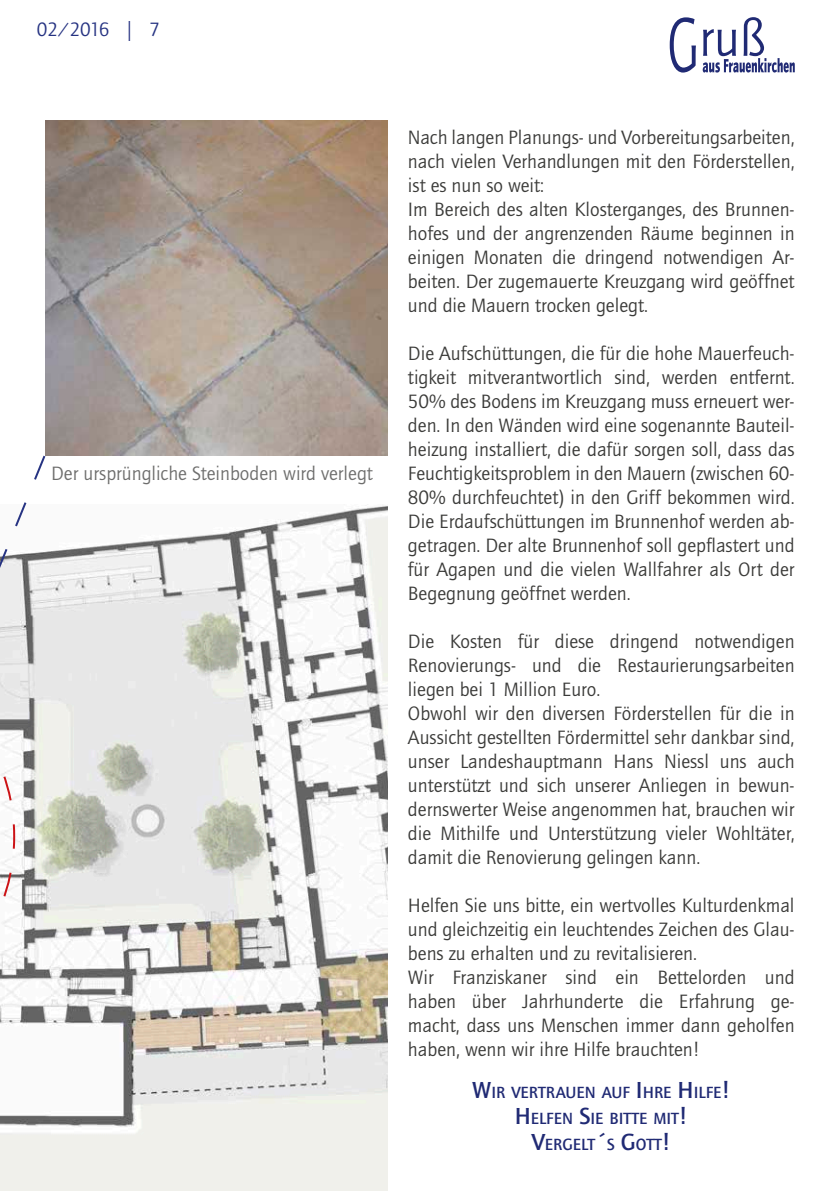
<style>
.page{position:relative;width:840px;height:1191px;background:#fff}
.page>*{position:absolute;margin:0;border:0;box-sizing:border-box;transform-origin:0 0}
.t1{font:20px/24px "Quay Sans ITC";color:#3b3b39}
.t2{font:20px "Quay Sans ITC";color:#6e6e6d}
.t3{font:20px "Quay Sans ITC";letter-spacing:-.03em;color:#263382}
.t4{font:16.8px/26px "Quay Sans Md ITC";color:#202a74;text-align:center}
.s1{font-size:24px}
</style>
<div class="page">
<svg style="left:669px;top:17px;width:26px;height:56px"></svg>
<svg style="left:702px;top:17px;width:92px;height:56px"></svg>
<img style="left:45px;top:120px;width:342px;height:336px">
<img style="left:0;top:505px;width:387px;height:686px">
<svg style="left:0;top:453px;width:47px;height:571px"></svg>
<p class="t3" style="left:37px;top:19px;width:125px">02/2016 | 7</p>
<p class="t2" style="left:51px;top:462px;width:323px">Der ursprüngliche Steinboden wird verlegt</p>
<p class="t1" style="left:408px;top:126px;width:388px">Nach langen Planungs- und Vorbereitungsarbeiten, nach vielen Verhandlungen mit den Förderstellen, ist es nun so weit:<br>Im Bereich des alten Klosterganges, des Brunnen&shy;hofes und der angrenzenden Räume beginnen in einigen Monaten die dringend notwendigen Ar&shy;beiten. Der zugemauerte Kreuzgang wird geöffnet und die Mauern trocken gelegt.</p>
<p class="t1" style="left:408px;top:342px;width:388px;text-align:justify">Die Aufschüttungen, die für die hohe Mauerfeuch&shy;tigkeit mitverantwortlich sind, werden entfernt.<br>50% des Bodens im Kreuzgang muss erneuert wer&shy;den. In den Wänden wird eine sogenannte Bauteil&shy;heizung installiert, die dafür sorgen soll, dass das Feuchtigkeitsproblem in den Mauern (zwischen 60- 80% durchfeuchtet) in den Griff bekommen wird.<br>Die Erdaufschüttungen im Brunnenhof werden ab&shy;getragen. Der alte Brunnenhof soll gepflastert und für Agapen und die vielen Wallfahrer als Ort der Begegnung geöffnet werden.</p>
<p class="t1" style="left:408px;top:630px;width:388px">Die Kosten für diese dringend notwendigen Renovierungs- und die Restaurierungsarbeiten liegen bei 1 Million Euro.<br>Obwohl wir den diversen Förderstellen für die in Aussicht gestellten Fördermittel sehr dankbar sind, unser Landeshauptmann Hans Niessl uns auch unterstützt und sich unserer Anliegen in bewun&shy;dernswerter Weise angenommen hat, brauchen wir die Mithilfe und Unterstützung vieler Wohltäter, damit die Renovierung gelingen kann.</p>
<p class="t1" style="left:408px;top:894px;width:388px">Helfen Sie uns bitte, ein wertvolles Kulturdenkmal und gleichzeitig ein leuchtendes Zeichen des Glau&shy;bens zu erhalten und zu revitalisieren.<br>Wir Franziskaner sind ein Bettelorden und haben über Jahrhunderte die Erfahrung ge&shy;macht, dass uns Menschen immer dann geholfen haben, wenn wir ihre Hilfe brauchten!</p>
<p class="t4" style="left:472px;top:1080px;width:259px"><span class="s1">W</span>IR VERTRAUEN AUF <span class="s1">I</span> HRE <span class="s1">H</span> ILFE<span class="s1">!<br>H</span> ELFEN <span class="s1">S</span>IE BITTE MIT<span class="s1">!<br>V</span>ERGELT<span class="s1">´</span>S <span class="s1">G</span>OTT<span class="s1">!</span></p>
</div>
